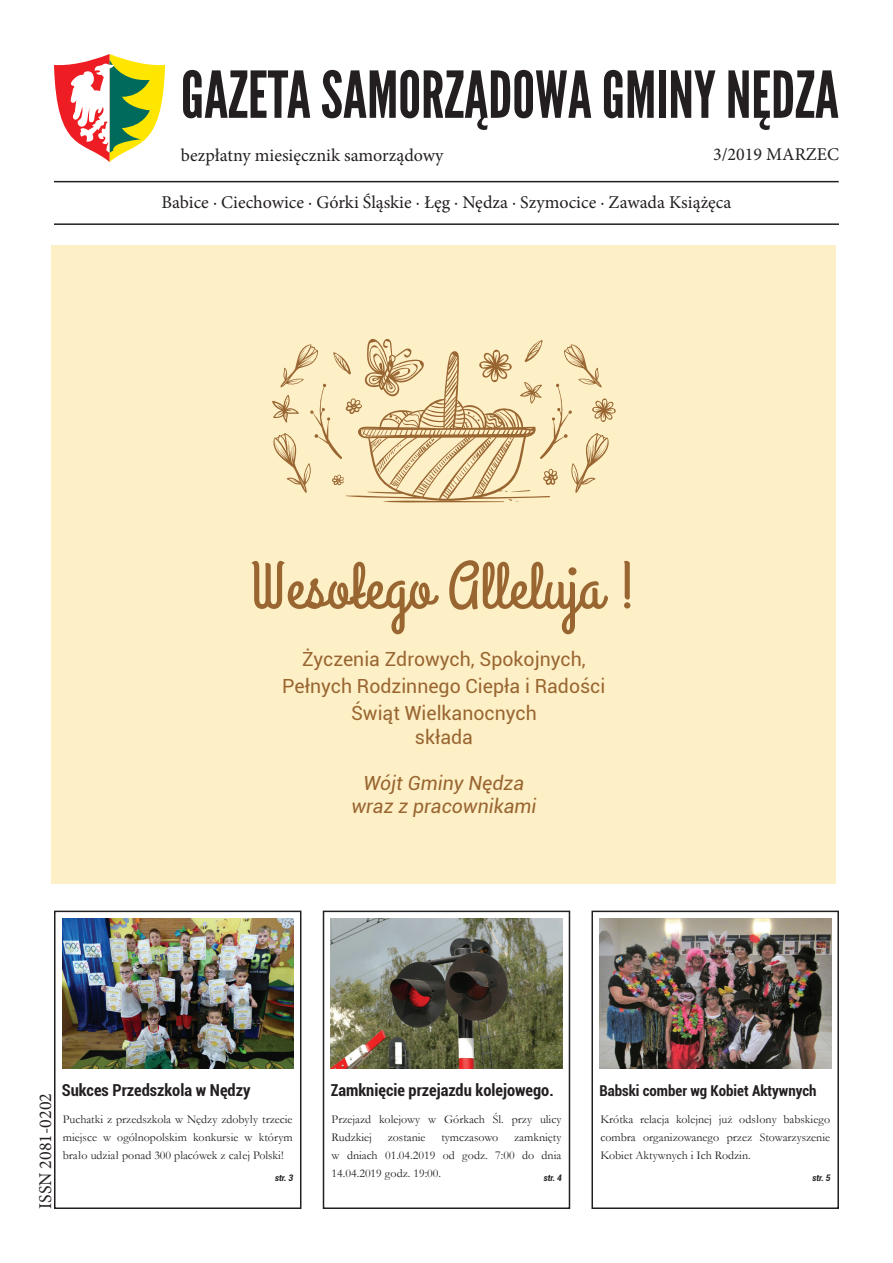
<style>
.page{position:relative;width:893px;height:1263px;background:#fff}
.page>*{position:absolute;margin:0;border:0;box-sizing:border-box;transform-origin:0 0}
.t1{font:66px "Grand Hotel";color:#996632}
.t2{font:64.5px "League Gothic";color:#231f20}
.t3{font:19.5px/27px "Roboto";color:#996632;text-align:center}
.t4{font:italic 19.5px/23.4px "Roboto";color:#996632;text-align:center}
.t5{font:18px "Minion Pro";color:#231f20}
.t6{font:700 condensed 16.5px "Roboto";color:#231f20}
.t7{font:700 condensed 15px "Roboto";color:#231f20}
.t8{font:12px/18px "Garamond";color:#231f20;text-align:justify}
.t9{font:italic 700 condensed 9px "Roboto";color:#231f20}
</style>
<div class="page">
<hr style="left:54px;top:181px;width:785px;height:1px;background:#231f20">
<hr style="left:54px;top:223px;width:785px;height:2px;background:#231f20">
<svg style="left:54px;top:54px;width:111px;height:108px"></svg>
<div style="left:323px;top:911px;width:247px;height:298px;border:2px solid #231f20"></div>
<div style="left:591px;top:911px;width:248px;height:298px;border:2px solid #231f20"></div>
<div style="left:54px;top:911px;width:247px;height:298px;border:2px solid #231f20"></div>
<img style="left:331px;top:919px;width:231px;height:150px">
<img style="left:62px;top:919px;width:231px;height:150px">
<img style="left:599px;top:919px;width:232px;height:150px">
<div style="left:51px;top:245px;width:785px;height:639px;background:#fef0c6"></div>
<svg style="left:272px;top:339px;width:344px;height:163px"></svg>
<h2 class="t2" style="left:181px;top:56px;width:660px">GAZETA SAMORZĄDOWA GMINY NĘDZA</h2>
<h3 class="t5" style="left:181px;top:143px;width:264px">bezpłatny miesięcznik samorządowy</h3>
<h3 class="t5" style="left:713px;top:143px;width:127px">3/2019 MARZEC</h3>
<h3 class="t5" style="left:161px;top:190px;width:572px">Babice ∙ Ciechowice ∙ Górki Śląskie ∙ Łęg ∙ Nędza ∙ Szymocice ∙ Zawada Książęca</h3>
<h1 class="t1" style="left:250px;top:545px;width:389px">Wesołego Alleluja !</h1>
<h3 class="t3" style="left:282px;top:645px;width:325px">Życzenia Zdrowych, Spokojnych,<br>Pełnych Rodzinnego Ciepła i Radości<br>Świąt Wielkanocnych</h3>
<h3 class="t3" style="left:415px;top:722px;width:60px">składa</h3>
<h3 class="t4" style="left:351px;top:770px;width:186px">Wójt Gminy Nędza wraz z pracownikami</h3>
<h3 class="t5" style="left:33px;top:1209px;width:117px;rotate:-90deg">ISSN 2081-0202</h3>
<h3 class="t6" style="left:62px;top:1079px;width:190px">Sukces Przedszkola w Nędzy</h3>
<p class="t8" style="left:63px;top:1109px;width:231px">Puchatki z przedszkola w Nędzy zdobyły trzecie miejsce w ogólnopolskim konkursie w którym brało udział ponad 300 placówek z całej Polski!</p>
<p class="t9" style="left:275px;top:1172px;width:20px">str. 3</p>
<h3 class="t6" style="left:331px;top:1079px;width:225px">Zamknięcie przejazdu kolejowego.</h3>
<p class="t8" style="left:332px;top:1109px;width:231px">Przejazd kolejowy w Górkach Śl. przy ulicy<br>Rudzkiej</p>
<p class="t8" style="left:332px;top:1127px;width:231px;text-indent:182px">zamknięty w dniach 01.04.2019 od godz. 7:00 do dnia 14.04.2019 godz. 19:00.</p>
<p class="t8" style="left:388px;top:1127px;width:39px">zostanie</p>
<p class="t8" style="left:441px;top:1127px;width:58px">tymczasowo</p>
<p class="t9" style="left:544px;top:1172px;width:20px">str. 4</p>
<p class="t7" style="left:599px;top:1080px;width:219px">Babski comber wg Kobiet Aktywnych</p>
<p class="t8" style="left:600px;top:1109px;width:231px">Krótka relacja kolejnej już odsłony babskiego combra organizowanego przez Stowarzyszenie Kobiet Aktywnych i Ich Rodzin.</p>
<p class="t9" style="left:813px;top:1172px;width:20px">str. 5</p>
</div>
